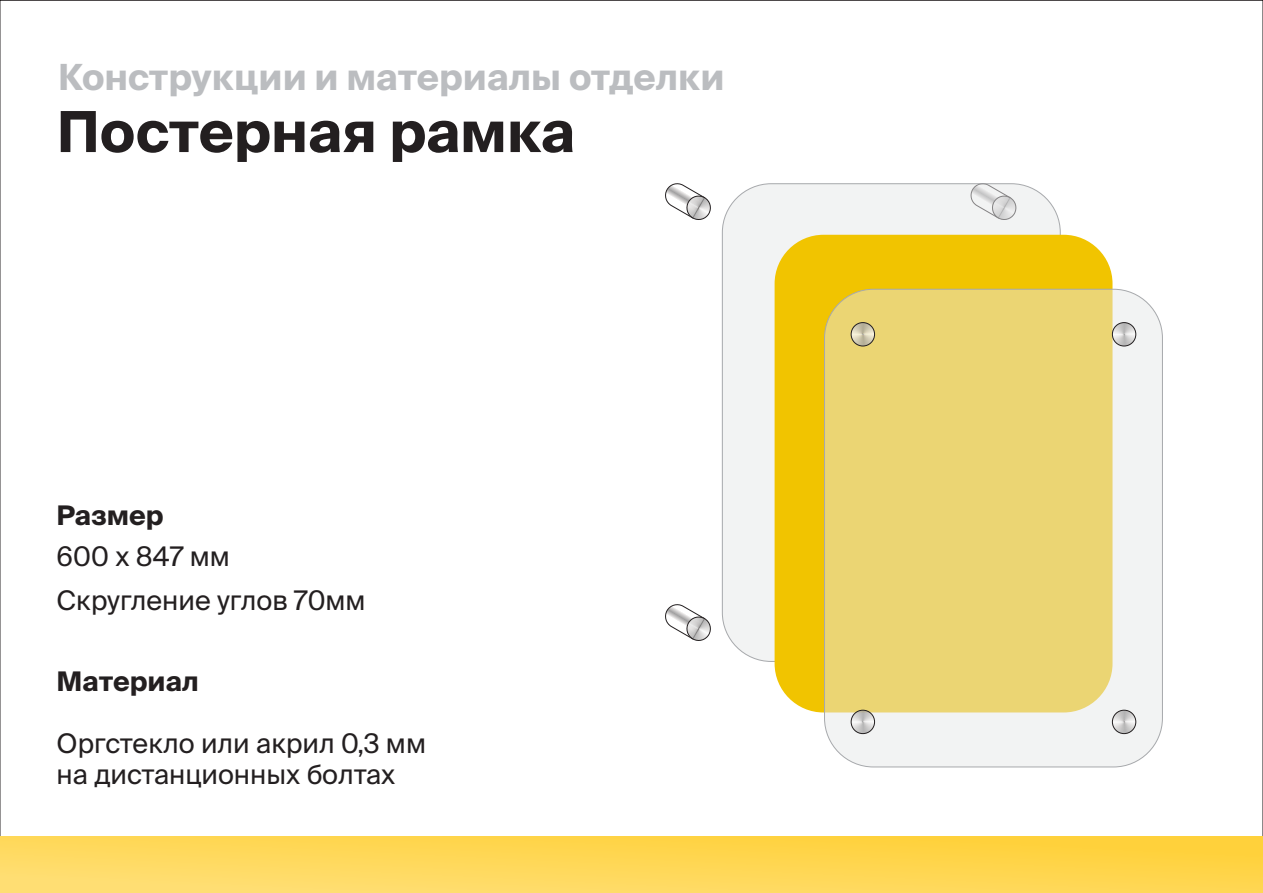
<style>
.page{position:relative;width:1263px;height:893px;background:#fff}
.page>*{position:absolute;margin:0;border:0;box-sizing:border-box;transform-origin:0 0}
.t1{font:700 56.55px "Suisse Intl";color:#231f20}
.t2{font:700 36px "Suisse Intl";color:#bbbdc0}
.t3{font:27px/30.5px "Suisse Intl";color:#231f20}
.t4{font:700 27px "Suisse Intl";color:#231f20}
</style>
<div class="page">
<svg style="left:0;top:837px;width:1263px;height:56px;background:#ffd756"></svg>
<div style="left:722px;top:184px;width:338px;height:477px;background:#f2f3f3;border-radius:49px"></div>
<div style="left:775px;top:235px;width:337px;height:477px;background:#f1c400;border-radius:49px"></div>
<div style="left:824px;top:289px;width:338px;height:478px;background:#e6e7e8;border-radius:49px;opacity:.5"></div>
<svg style="left:851px;top:323px;width:23px;height:23px"></svg>
<div style="left:851px;top:322px;width:24px;height:24px;border:1px solid #231f20;border-radius:50%"></div>
<svg style="left:1112px;top:323px;width:24px;height:23px"></svg>
<div style="left:1112px;top:322px;width:24px;height:24px;border:1px solid #231f20;border-radius:50%"></div>
<svg style="left:851px;top:710px;width:23px;height:24px"></svg>
<div style="left:851px;top:710px;width:24px;height:24px;border:1px solid #231f20;border-radius:50%"></div>
<svg style="left:1112px;top:710px;width:24px;height:24px"></svg>
<div style="left:1112px;top:710px;width:24px;height:24px;border:1px solid #231f20;border-radius:50%"></div>
<svg style="left:665px;top:183px;width:46px;height:37px"></svg>
<svg style="left:665px;top:604px;width:46px;height:37px"></svg>
<h2 class="t2" style="left:58px;top:63px;width:668px">Конструкции и материалы отделки</h2>
<h1 class="t1" style="left:57px;top:110px;width:519px">Постерная рамка</h1>
<p class="t4" style="left:57px;top:504px;width:108px">Размер</p>
<p class="t3" style="left:57px;top:544px;width:175px">600 х 847 мм</p>
<p class="t3" style="left:57px;top:588px;width:310px">Скругление углов 70мм</p>
<p class="t4" style="left:57px;top:671px;width:144px">Материал</p>
<p class="t3" style="left:57px;top:731px;width:371px">Оргстекло или акрил 0,3 мм на дистанционных болтах</p>
</div>
